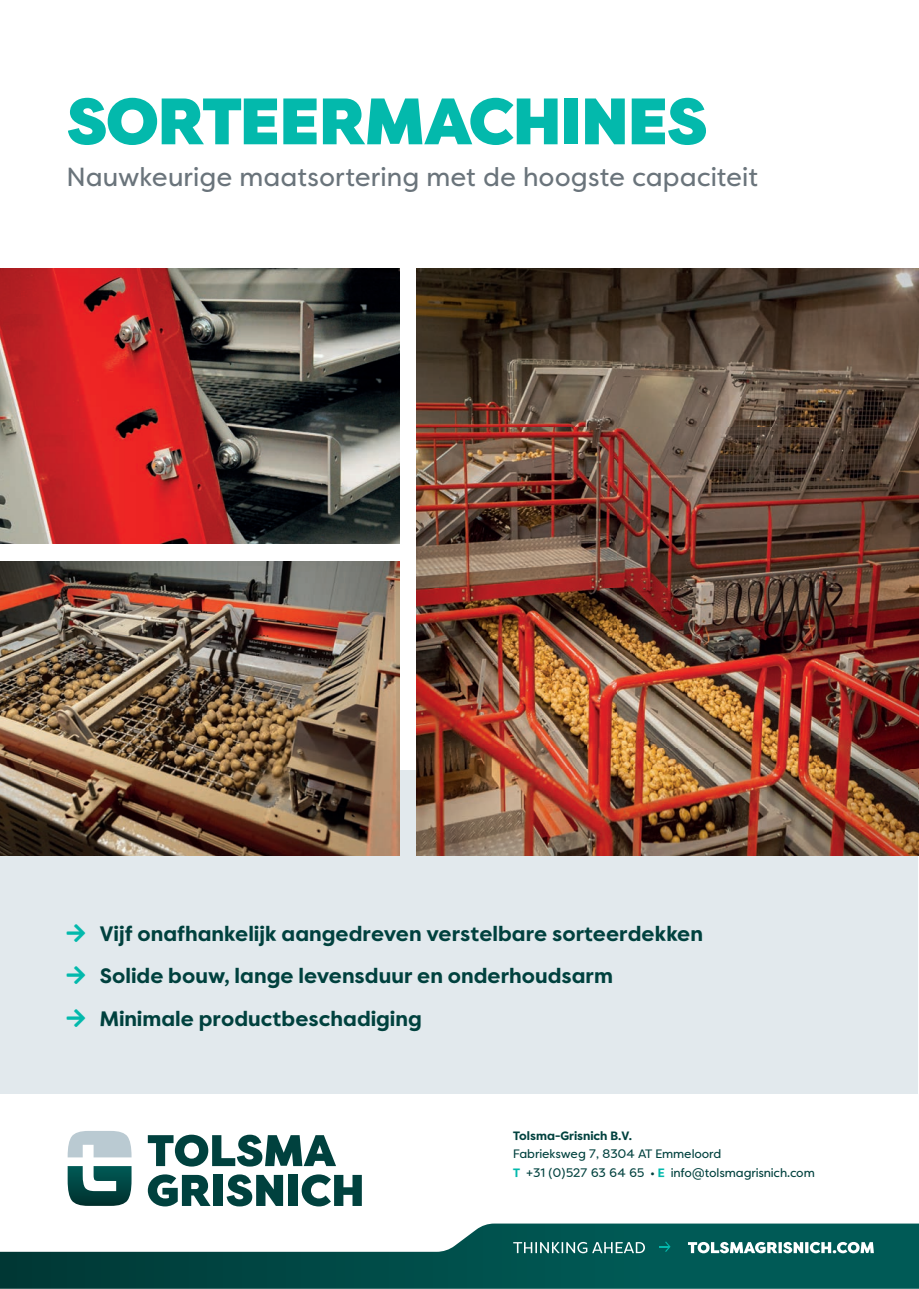
<style>
.page{position:relative;width:919px;height:1289px;background:#fff}
.page>*{position:absolute;margin:0;border:0;box-sizing:border-box;transform-origin:0 0}
.t1{font:900 65.4px "Tolsma Grisnich";color:#03b9ac}
.t2{font:26.1px "Tolsma Grisnich";color:#6a747b}
.t3{font:700 21px/42.6px "Tolsma Grisnich";color:#00413e}
.t4{font:12.15px/18.3px "Tolsma Grisnich";letter-spacing:-.015em;color:#00413e}
.t5{font:700 12.15px "Tolsma Grisnich";color:#00413e}
.s1{font-weight:700;color:#03b9ac}
</style>
<div class="page">
<div style="left:0;top:770px;width:917px;height:323px;background:#e2e9ed"></div>
<img style="left:416px;top:268px;width:402px;height:502px">
<img style="left:818px;top:268px;width:100px;height:533px">
<img style="left:917px;top:801px;width:1px;height:54px">
<img style="left:416px;top:770px;width:501px;height:85px">
<img style="left:0;top:268px;width:399px;height:276px">
<img style="left:0;top:561px;width:399px;height:294px">
<svg style="left:0;top:1223px;width:918px;height:65px"></svg>
<svg style="left:68px;top:1166px;width:63px;height:39px"></svg>
<svg style="left:68px;top:1131px;width:63px;height:26px;background:#c4d1d8"></svg>
<svg style="left:148px;top:1134px;width:188px;height:32px"></svg>
<svg style="left:148px;top:1174px;width:62px;height:32px"></svg>
<div style="left:214px;top:1174px;width:9px;height:31px;background:#00413e"></div>
<svg style="left:226px;top:1174px;width:57px;height:32px"></svg>
<div style="left:288px;top:1174px;width:10px;height:31px;background:#00413e"></div>
<svg style="left:301px;top:1174px;width:61px;height:32px"></svg>
<svg style="left:659px;top:1241px;width:11px;height:10px"></svg>
<svg style="left:513px;top:1241px;width:132px;height:12px;background:#4c8986"></svg>
<svg style="left:688px;top:1241px;width:185px;height:12px"></svg>
<h1 class="t1" style="left:67px;top:85px;width:642px">SORTEERMACHINES</h1>
<p class="t2" style="left:67px;top:161px;width:693px">Nauwkeurige maatsortering met de hoogste capaciteit</p>
<p class="t3" style="left:100px;top:912px;width:604px">Vijf onafhankelijk aangedreven verstelbare sorteerdekken<br>Solide bouw, lange levensduur en onderhoudsarm<br>Minimale productbeschadiging</p>
<p class="t5" style="left:513px;top:1129px;width:120px">Tolsma-Grisnich B.V.</p>
<p class="t4" style="left:513px;top:1144px;width:303px">Fabrieksweg 7, 8304 AT Emmeloord<br><span class="s1">T</span> +31 (0)527 63 64 65 • <span class="s1">E</span> info@tolsmagrisnich.com</p>
</div>
